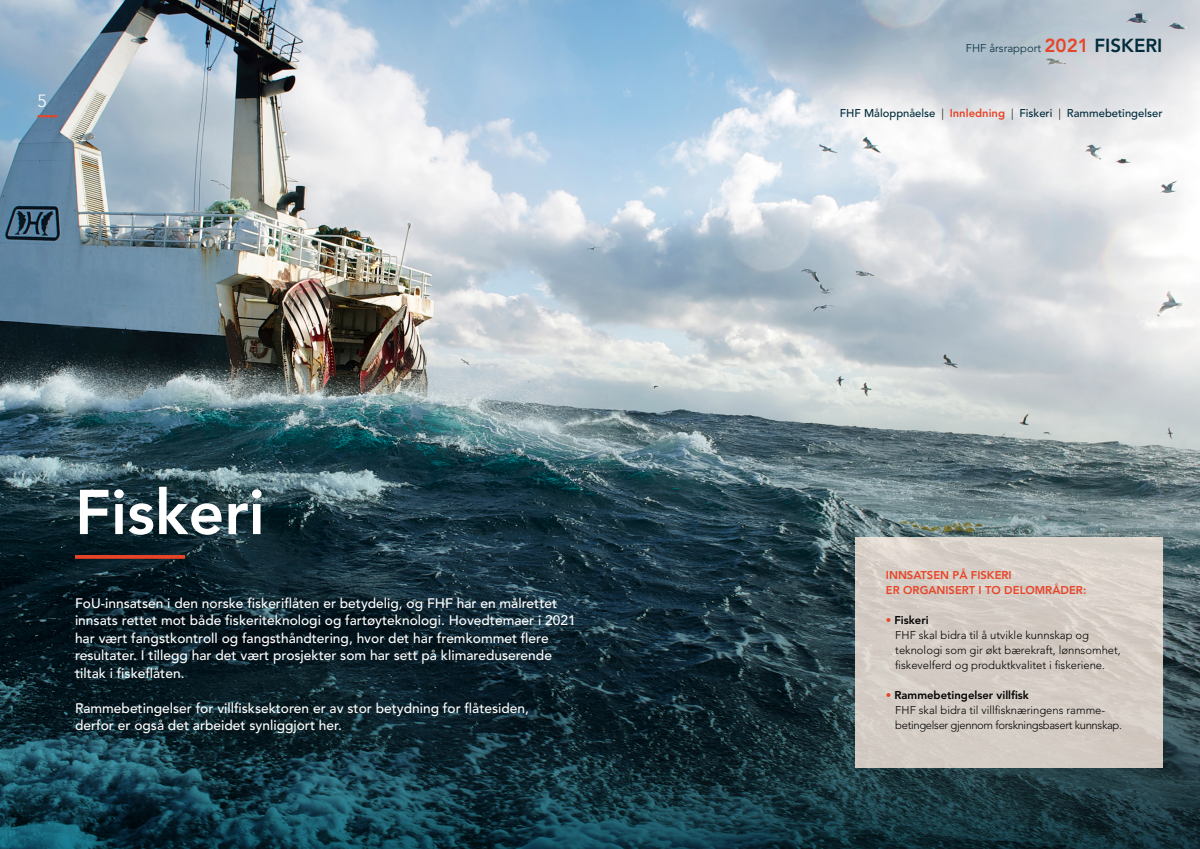
<style>
.page{position:relative;width:1200px;height:849px;background:#fff}
.page>*{position:absolute;margin:0;border:0;box-sizing:border-box;transform-origin:0 0}
.t1{font:800 62.5px "Avenir LT";color:#fff}
.t2{font:300 17.5px "Avenir LT";color:#fff}
.FHF_Brødtekst{font:500 13.75px/17.5px "Avenir LT";color:#fff}
.FHF_Brødtekst-2{font:300 11.25px "Avenir LT";color:#000}
.FHF_Ingress{font:500 11.25px "Avenir LT";color:#002c3b}
.FHF_Brødtekst-3{font:800 11.25px "Avenir LT";color:#e84427}
.FHF_Brødtekst-4{font:300 11.25px "Avenir LT";letter-spacing:-.03em;color:#000}
.FHF_Brødtekst-5{font:800 11.25px "Avenir LT";color:#000}
.FHF_Ingress-2{font:300 11.25px "Avenir LT";color:#002c3b}
.s1{font-weight:800;font-size:18.75px;color:#e84427}
.s2{font-weight:800;font-size:18.75px}
.s3{font-weight:300;color:#000}
.s4{font-weight:800;color:#e84427}
.s5{font-weight:300;color:#e84427}
</style>
<div class="page">
<img style="left:0;top:0;width:1200px;height:848px">
<hr style="left:38px;top:115px;width:20px;height:2px;background:#e84427">
<div style="left:855px;top:537px;width:307px;height:230px;background:linear-gradient(to right,#d5cdc5,#d7cfc7)"></div>
<svg style="left:75px;top:554px;width:110px;height:4px"></svg>
<p class="t2" style="left:38px;top:91px;width:11px">5</p>
<p class="t1" style="left:75px;top:475px;width:191px">Fiskeri</p>
<p class="FHF_Brødtekst" style="left:75px;top:594px;width:484px">FoU-innsatsen i den norske fiskeriflåten er betydelig, og FHF har en målrettet</p>
<p class="FHF_Brødtekst" style="left:75px;top:612px;width:502px">innsats rettet mot både fiskeriteknologi og fartøyteknologi. Hovedtemaer i 2021 har vært fangstkontroll og fangsthåndtering, hvor det har fremkommet flere</p>
<p class="FHF_Brødtekst" style="left:75px;top:647px;width:478px">resultater. I tillegg har det vært prosjekter som har sett på klimareduserende</p>
<p class="FHF_Brødtekst" style="left:75px;top:664px;width:111px">tiltak i fiskeflåten.</p>
<p class="FHF_Brødtekst" style="left:75px;top:699px;width:456px">Rammebetingelser for villfisksektoren er av stor betydning for flåtesiden,</p>
<p class="FHF_Brødtekst" style="left:75px;top:717px;width:268px">derfor er også det arbeidet synliggjort her.</p>
<p class="FHF_Ingress-2" style="left:966px;top:41px;width:198px">FHF årsrapport <span class="s1">2021</span> <span class="s2">FISKERI</span></p>
<p class="FHF_Ingress" style="left:840px;top:107px;width:324px">FHF Måloppnåelse <span class="s3">|</span> <span class="s4">Innledning</span> <span class="s3">|</span> Fiskeri <span class="s3">|</span> Rammebetingelser</p>
<p class="FHF_Brødtekst-3" style="left:886px;top:568px;width:127px">INNSATSEN PÅ FISKERI</p>
<p class="FHF_Brødtekst-3" style="left:886px;top:583px;width:202px">ER ORGANISERT I TO DELOMRÅDER:</p>
<p class="FHF_Brødtekst-5" style="left:886px;top:613px;width:44px"><span class="s5">•</span> Fiskeri</p>
<p class="FHF_Brødtekst-2" style="left:895px;top:628px;width:195px">FHF skal bidra til å utvikle kunnskap og</p>
<p class="FHF_Brødtekst-2" style="left:895px;top:643px;width:227px">teknologi som gir økt bærekraft, lønnsomhet,</p>
<p class="FHF_Brødtekst-2" style="left:895px;top:658px;width:211px">fiskevelferd og produktkvalitet i fiskeriene.</p>
<p class="FHF_Brødtekst-5" style="left:886px;top:688px;width:144px"><span class="s5">•</span> Rammebetingelser villfisk</p>
<p class="FHF_Brødtekst-2" style="left:895px;top:703px;width:212px">FHF skal bidra til villfisknæringens ramme-</p>
<p class="FHF_Brødtekst-4" style="left:895px;top:718px;width:228px">betingelser gjennom forskningsbasert kunnskap.</p>
</div>
